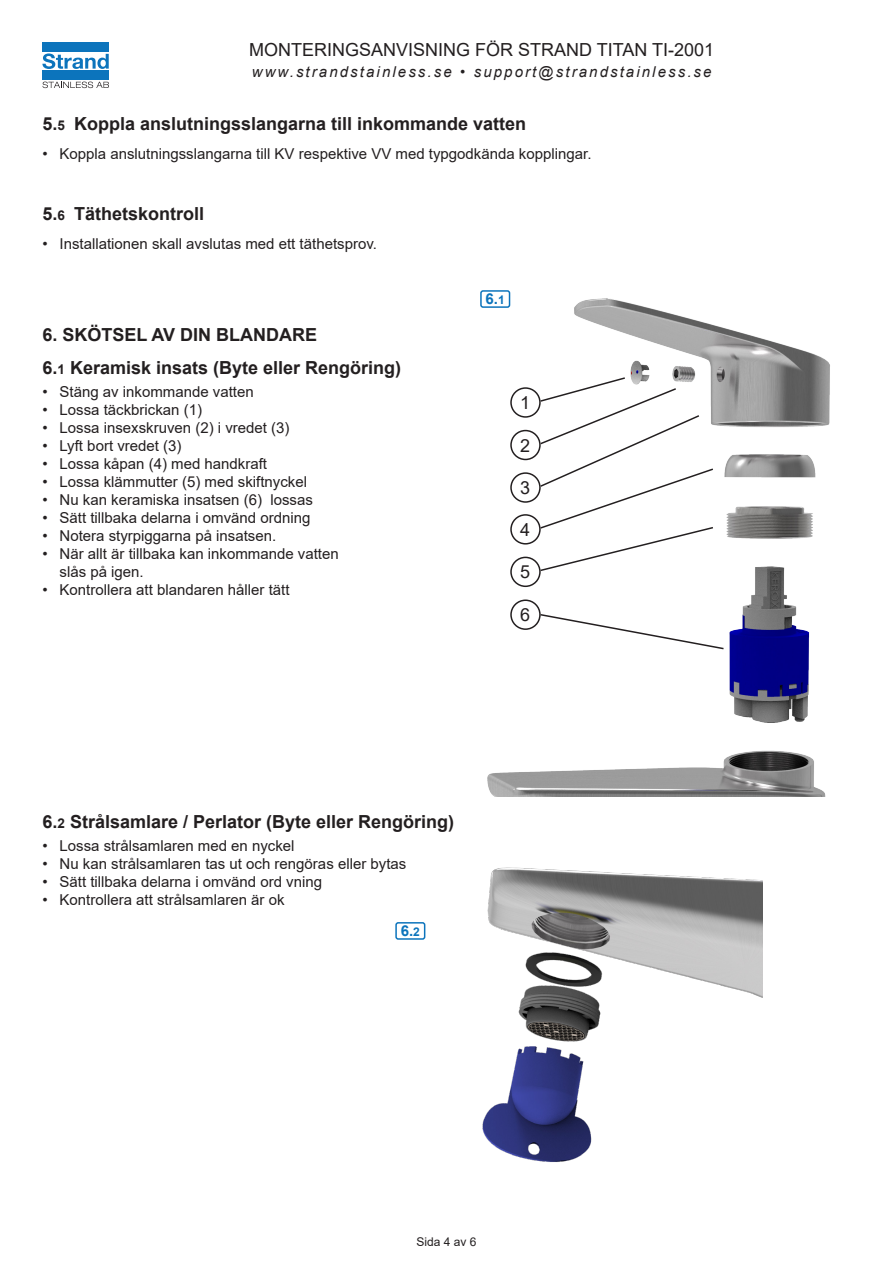
<style>
.page{position:relative;width:893px;height:1263px;background:#fff}
.page>*{position:absolute;margin:0;border:0;box-sizing:border-box;transform-origin:0 0}
.t1{font:700 18px "Arial";color:#231f20}
.Sidnummer{font:18px "Arial";color:#231f20}
.t2{font:15px/18px "Arial";color:#231f20}
.t3{font:italic 15px "Arial";letter-spacing:.14em;color:#231f20}
.t4{font:700 15px "Arial";color:#0c74bc}
.t5{font:12px "Arial";color:#231f20}
.s1{font-size:13.5px}
.s2{font-size:12px}
</style>
<div class="page">
<div style="left:43px;top:43px;width:66px;height:9px;background:#0c74bc"></div>
<div style="left:43px;top:70px;width:66px;height:10px;background:#0c74bc"></div>
<svg style="left:43px;top:53px;width:66px;height:16px"></svg>
<svg style="left:43px;top:82px;width:66px;height:6px"></svg>
<div style="left:395px;top:922px;width:30px;height:18px;border:2px solid #0c74bc;border-radius:2px"></div>
<img style="left:480px;top:290px;width:350px;height:506px">
<div style="left:510px;top:387px;width:31px;height:31px;border:2px solid #231f20;border-radius:50%"></div>
<div style="left:510px;top:557px;width:31px;height:30px;border:2px solid #231f20;border-radius:50%"></div>
<div style="left:510px;top:430px;width:31px;height:30px;border:2px solid #231f20;border-radius:50%"></div>
<div style="left:510px;top:599px;width:31px;height:31px;border:2px solid #231f20;border-radius:50%"></div>
<svg style="left:539px;top:613px;width:186px;height:37px"></svg>
<div style="left:510px;top:472px;width:31px;height:31px;border:2px solid #231f20;border-radius:50%"></div>
<div style="left:510px;top:514px;width:31px;height:30px;border:2px solid #231f20;border-radius:50%"></div>
<svg style="left:539px;top:376px;width:176px;height:196px"></svg>
<img style="left:482px;top:867px;width:280px;height:295px">
<p class="Sidnummer" style="left:249px;top:37px;width:467px">MONTERINGSANVISNING FÖR STRAND TITAN TI-2001</p>
<p class="t3" style="left:252px;top:62px;width:461px">www.strandstainless.se • support@strandstainless.se</p>
<p class="t1" style="left:43px;top:111px;width:485px">5.<span class="s1">5</span> Koppla anslutningsslangarna till inkommande vatten</p>
<p class="t2" style="left:43px;top:145px;width:551px">• Koppla anslutningsslangarna till KV respektive VV med typgodkända kopplingar.</p>
<p class="t1" style="left:43px;top:201px;width:163px">5.<span class="s1">6</span> Täthetskontroll</p>
<p class="t2" style="left:43px;top:235px;width:336px">• Installationen skall avslutas med ett täthetsprov.</p>
<p class="t1" style="left:43px;top:321px;width:276px">6. SKÖTSEL AV DIN BLANDARE</p>
<p class="t1" style="left:43px;top:354px;width:360px">6.<span class="s1">1</span> Keramisk insats (Byte eller Rengöring)</p>
<p class="t2" style="left:43px;top:383px;width:213px">• Stäng av inkommande vatten</p>
<p class="t2" style="left:43px;top:401px;width:161px">• Lossa täckbrickan (1)</p>
<p class="t2" style="left:43px;top:419px;width:249px">• Lossa insexskruven (2) i vredet (3)</p>
<p class="t2" style="left:43px;top:437px;width:141px">• Lyft bort vredet (3)</p>
<p class="t2" style="left:43px;top:455px;width:226px">• Lossa kåpan (4) med handkraft</p>
<p class="t2" style="left:43px;top:473px;width:266px">• Lossa klämmutter (5) med skiftnyckel</p>
<p class="t2" style="left:43px;top:491px;width:272px">• Nu kan keramiska insatsen (6) lossas</p>
<p class="t2" style="left:43px;top:509px;width:269px">• Sätt tillbaka delarna i omvänd ordning</p>
<p class="t2" style="left:43px;top:527px;width:235px">• Notera styrpiggarna på insatsen.</p>
<p class="t2" style="left:60px;top:545px;width:281px;text-indent:-17px">• När allt är tillbaka kan inkommande vatten slås på igen.</p>
<p class="t2" style="left:43px;top:581px;width:249px">• Kontrollera att blandaren håller tätt</p>
<p class="t4" style="left:486px;top:289px;width:21px">6.<span class="s2">1</span></p>
<p class="Sidnummer" style="left:520px;top:390px;width:12px">1</p>
<p class="Sidnummer" style="left:520px;top:433px;width:12px">2</p>
<p class="Sidnummer" style="left:520px;top:475px;width:12px">3</p>
<p class="Sidnummer" style="left:520px;top:517px;width:12px">4</p>
<p class="Sidnummer" style="left:520px;top:560px;width:12px">5</p>
<p class="Sidnummer" style="left:520px;top:602px;width:12px">6</p>
<p class="t1" style="left:43px;top:809px;width:413px">6.<span class="s1">2</span> Strålsamlare / Perlator (Byte eller Rengöring)</p>
<p class="t2" style="left:43px;top:837px;width:254px">• Lossa strålsamlaren med en nyckel</p>
<p class="t2" style="left:43px;top:855px;width:365px">• Nu kan strålsamlaren tas ut och rengöras eller bytas</p>
<p class="t2" style="left:43px;top:873px;width:281px">• Sätt tillbaka delarna i omvänd ord vning</p>
<p class="t2" style="left:43px;top:891px;width:244px">• Kontrollera att strålsamlaren är ok</p>
<p class="t4" style="left:401px;top:920px;width:21px">6.<span class="s2">2</span></p>
<p class="t5" style="left:416px;top:1233px;width:62px">Sida 4 av 6</p>
</div>
